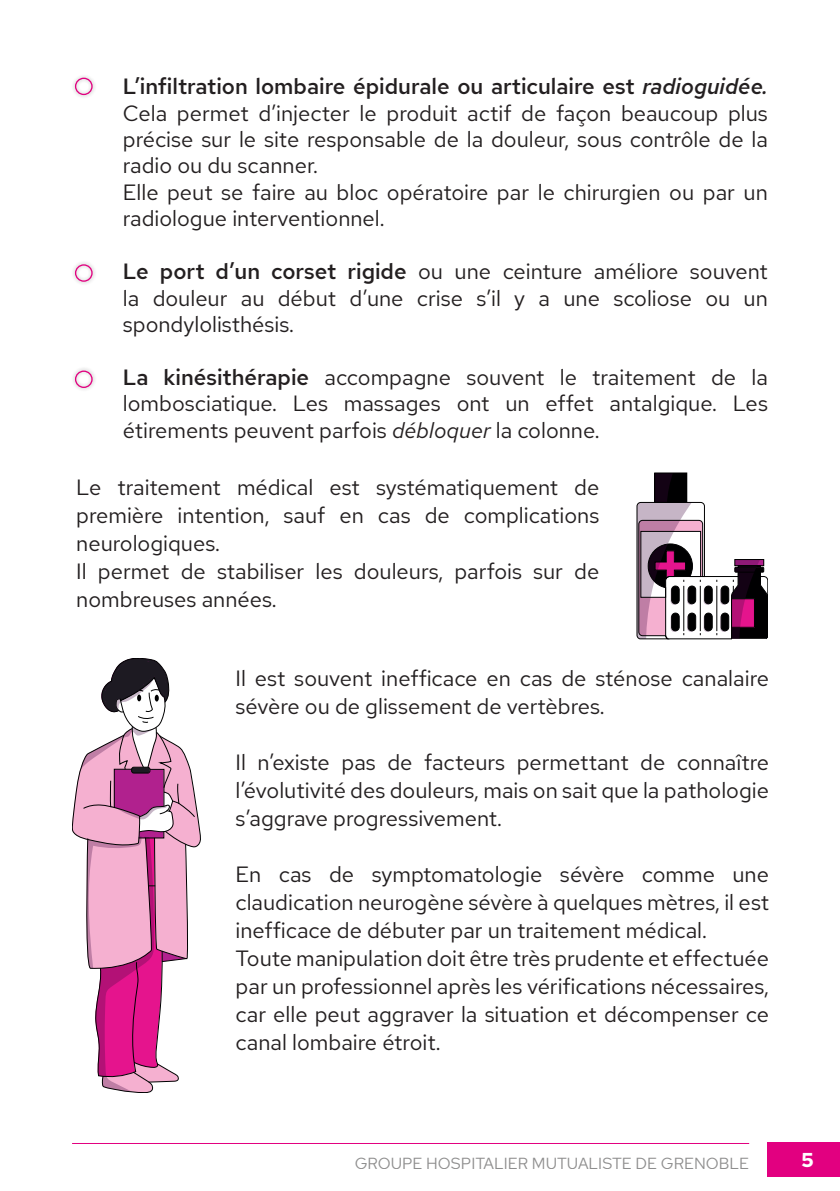
<style>
.page{position:relative;width:840px;height:1191px;background:#fff}
.page>*{position:absolute;margin:0;border:0;box-sizing:border-box;transform-origin:0 0}
.t1{font:22px/28px "Red Hat Text";color:#231f20}
.t2{font:700 20px "Red Hat Text";color:#fff}
.t3{font:16px "Red Hat Text";color:#1e1d1d}
.s1{font-weight:500}
.s2{font-weight:500;font-style:italic}
.s3{font-style:italic}
</style>
<div class="page">
<hr style="left:72px;top:1143px;width:676px;height:1px;background:#e20080">
<div style="left:767px;top:1142px;width:72px;height:35px;background:#e20080"></div>
<svg style="left:636px;top:473px;width:131px;height:166px"></svg>
<div style="left:71px;top:74px;width:25px;height:25px;background:#231f20;opacity:.4"></div>
<div style="left:75px;top:78px;width:18px;height:17px;border:1px solid #e20080;border-radius:50%"></div>
<div style="left:71px;top:260px;width:25px;height:25px;background:#231f20;opacity:.4"></div>
<div style="left:75px;top:264px;width:18px;height:18px;border:1px solid #e20080;border-radius:50%"></div>
<div style="left:71px;top:366px;width:25px;height:26px;background:#231f20;opacity:.4"></div>
<div style="left:75px;top:370px;width:18px;height:18px;border:1px solid #e20080;border-radius:50%"></div>
<svg style="left:72px;top:658px;width:128px;height:434px"></svg>
<p class="t1" style="left:123px;top:75px;width:646px;line-height:26.4px"><span class="s1">L’infiltration lombaire épidurale ou articulaire est</span> <span class="s2">radioguidée.<br></span>Cela permet d’injecter le produit actif de façon beaucoup plus précise sur le site responsable de la douleur, sous contrôle de la radio ou du scanner.<br>Elle peut se faire au bloc opératoire par le chirurgien ou par un radiologue interventionnel.</p>
<p class="t1" style="left:123px;top:260px;width:646px;line-height:26.4px;text-align:justify"><span class="s1">Le port d’un corset rigide</span> ou une ceinture améliore souvent la douleur au début d’une crise s’il y a une scoliose ou un spondylolisthésis.</p>
<p class="t1" style="left:123px;top:366px;width:646px;line-height:26.4px;text-align:justify"><span class="s1">La kinésithérapie</span> accompagne souvent le traitement de la lombosciatique. Les massages ont un effet antalgique. Les étirements peuvent parfois <span class="s3">débloquer</span> la colonne.</p>
<p class="t1" style="left:76px;top:475px;width:524px">Le traitement médical est systématiquement de première intention, sauf en cas de complications neurologiques.<br>Il permet de stabiliser les douleurs, parfois sur de nombreuses années.</p>
<p class="t1" style="left:235px;top:664px;width:534px">Il est souvent inefficace en cas de sténose canalaire sévère ou de glissement de vertèbres.</p>
<p class="t1" style="left:235px;top:750px;width:534px;text-align:justify">Il n’existe pas de facteurs permettant de connaître l’évolutivité des douleurs, mais on sait que la pathologie s’aggrave progressivement.</p>
<p class="t1" style="left:235px;top:862px;width:534px">En cas de symptomatologie sévère comme une claudication neurogène sévère à quelques mètres, il est inefficace de débuter par un traitement médical.<br>Toute manipulation doit être très prudente et effectuée par un professionnel après les vérifications nécessaires, car elle peut aggraver la situation et décompenser ce canal lombaire étroit.</p>
<p class="t3" style="left:354px;top:1156px;width:396px">GROUPE HOSPITALIER MUTUALISTE DE GRENOBLE</p>
<p class="t2" style="left:801px;top:1151px;width:14px">5</p>
</div>
